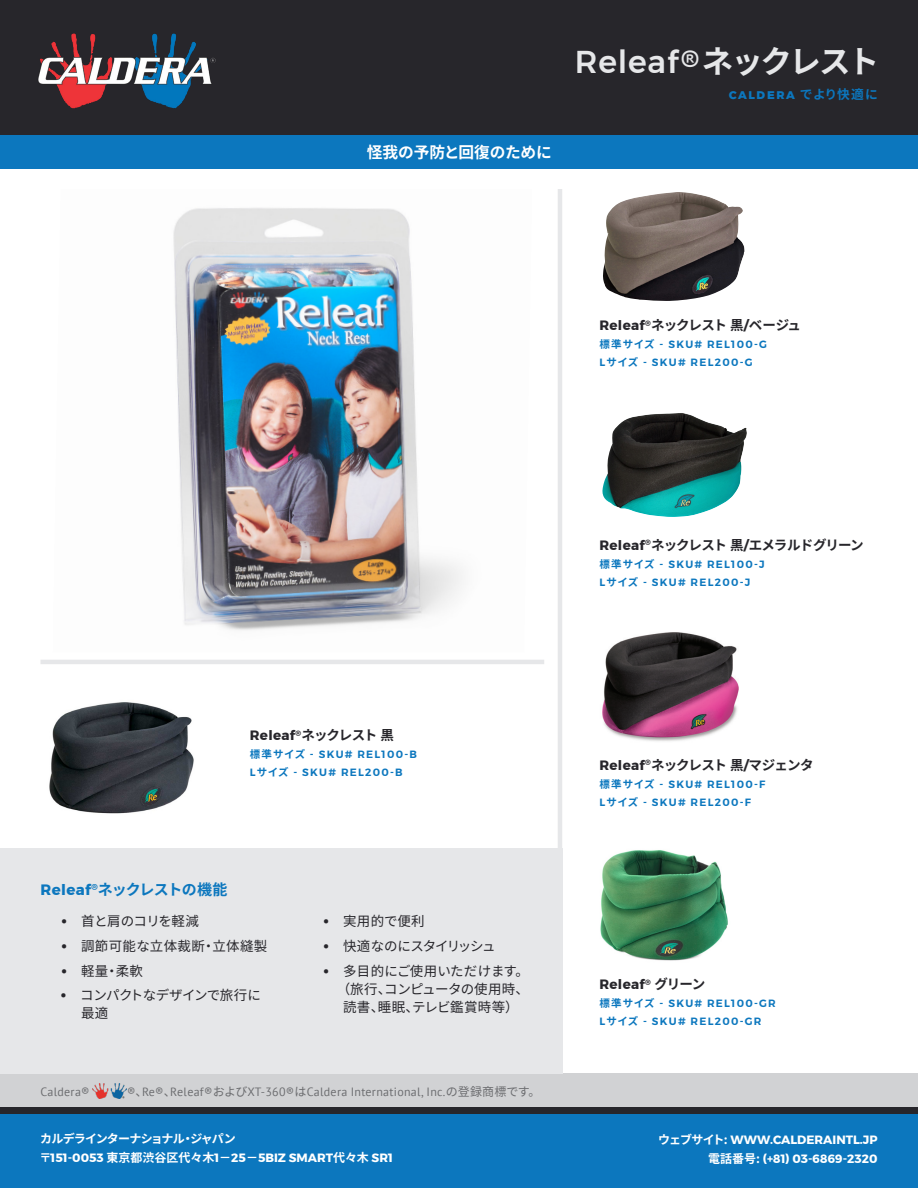
<style>
.page{position:relative;width:918px;height:1188px;background:#fff}
.page>*{position:absolute;margin:0;border:0;box-sizing:border-box;transform-origin:0 0}
.Product_Sheet_Name{font:500 31.5px "Montserrat";letter-spacing:.025em;color:#e6e7e9}
.Subheader{font:700 15.75px "Noto Sans CJ Kjp";letter-spacing:-.015em;color:#fff}
.Headline_2{font:700 15px "Noto Sans CJ Kjp";letter-spacing:-.06em;color:#0c77be}
.Product_Name{font:700 13.5px "Noto Sans CJ Kjp";letter-spacing:-.07em;color:#27262b}
.t1{font:13.5px/18px "Noto Sans CJ Kjp";letter-spacing:-.03em;color:#27262b}
.t2{font:13.5px "Noto Sans CJ Kjp";letter-spacing:.025em;color:#27262b}
.t3{font:13.5px "Noto Sans CJ Kjp";letter-spacing:-.005em;color:#27262b}
.Tagline{font:700 13.5px "Montserrat";letter-spacing:.1em;color:#0c77be}
.t4{font:13.5px "Noto Sans CJ Kjp";letter-spacing:-.07em;color:#27262b}
.Product_Name-2{font:700 13.5px "Montserrat";letter-spacing:.025em;color:#27262b}
.t5{font:13.5px "Noto Sans CJ Kjp";letter-spacing:-.045em;color:#27262b}
.t6{font:700 12px/19.5px "Montserrat";color:#fff;text-align:right}
.t7{font:12px "PT Sans";letter-spacing:.025em;color:#6c6d70}
.t8{font:700 12px "Noto Sans CJ Kjp";letter-spacing:-.07em;color:#fff}
.SKU{font:600 10.5px "Montserrat";letter-spacing:.12em;color:#0c77be}
.s1{font-family:"PT Sans";font-weight:400}
.s2{font-family:"Noto Sans CJ Kjp";font-weight:700}
.s3{font-family:"Noto Sans CJ Kjp";font-size:12.75px}
.s4{font-family:"Montserrat"}
.s5{font-family:"PT Sans";font-size:15px}
.s6{font-family:"Noto Sans CJ Kjp"}
</style>
<div class="page">
<div style="left:0;top:0;width:918px;height:135px;background:#27262b"></div>
<div style="left:0;top:135px;width:918px;height:34px;background:#0c77be"></div>
<img style="left:38px;top:33px;width:178px;height:76px">
<div style="left:0;top:1107px;width:918px;height:7px;background:#27262b"></div>
<div style="left:0;top:1073px;width:918px;height:34px;background:#d1d2d4"></div>
<div style="left:0;top:1114px;width:918px;height:74px;background:#0c77be"></div>
<img style="left:93px;top:1083px;width:34px;height:16px">
<div style="left:0;top:848px;width:562px;height:225px;background:#e6e7e9"></div>
<img style="left:173px;top:208px;width:290px;height:422px">
<img style="left:49px;top:702px;width:145px;height:112px">
<img style="left:603px;top:192px;width:142px;height:109px">
<img style="left:602px;top:632px;width:137px;height:109px">
<hr style="left:558px;top:189px;width:4px;height:864px;background:#e6e7e9">
<img style="left:602px;top:413px;width:145px;height:104px">
<img style="left:600px;top:850px;width:128px;height:111px">
<hr style="left:40px;top:660px;width:504px;height:4px;background:#e6e7e9">
<p class="Subheader" style="left:367px;top:144px;width:187px">怪我の予防と回復のために</p>
<p class="Product_Sheet_Name" style="left:575px;top:37px;width:306px">Releaf<span class="s1">®</span><span class="s2">ネックレスト</span></p>
<p class="Tagline" style="left:729px;top:84px;width:151px">caldera <span class="s3">でより快適に</span></p>
<p class="Product_Name" style="left:599px;top:318px;width:203px"><span class="s4">Releaf</span><sup>®</sup>ネックレスト 黒<span class="s4">/</span>ベージュ</p>
<p class="SKU" style="left:599px;top:336px;width:169px"><span class="s2">標準サイズ</span> - SKU# REL100-G</p>
<p class="SKU" style="left:599px;top:354px;width:155px">L<span class="s2">サイズ</span> - SKU# REL200-G</p>
<p class="Product_Name" style="left:250px;top:728px;width:146px"><span class="s4">Releaf</span><sup>®</sup>ネックレスト 黒</p>
<p class="SKU" style="left:250px;top:746px;width:169px"><span class="s2">標準サイズ</span> - SKU# REL100-B</p>
<p class="SKU" style="left:250px;top:764px;width:154px">L<span class="s2">サイズ</span> - SKU# REL200-B</p>
<p class="Headline_2" style="left:40px;top:881px;width:188px"><span class="s4">Releaf</span><sup>®</sup>ネックレストの機能</p>
<p class="t5" style="left:61px;top:914px;width:140px"><span class="s5">•</span> 首と肩のコリを軽減</p>
<p class="t2" style="left:61px;top:938px;width:208px"><span class="s5">•</span> 調節可能な立体裁断・立体縫製</p>
<p class="t3" style="left:61px;top:963px;width:84px"><span class="s5">•</span> 軽量・柔軟</p>
<p class="t1" style="left:81px;top:987px;width:182px;text-indent:-21px"><span class="s5">•</span> コンパクトなデザインで旅行に最適</p>
<p class="t3" style="left:323px;top:914px;width:103px"><span class="s5">•</span> 実用的で便利</p>
<p class="t4" style="left:323px;top:938px;width:174px"><span class="s5">•</span> 快適なのにスタイリッシュ</p>
<p class="t3" style="left:323px;top:963px;width:208px"><span class="s5">•</span> 多目的にご使用いただけます。</p>
<p class="t1" style="left:337px;top:980px;width:194px">（旅行、コンピュータの使用時、</p>
<p class="t2" style="left:343px;top:999px;width:177px">読書、睡眠、テレビ鑑賞時等）</p>
<p class="t7" style="left:40px;top:1084px;width:51px">Caldera®</p>
<p class="t7" style="left:127px;top:1084px;width:415px">®<span class="s6">、</span>Re®<span class="s6">、</span>Releaf®<span class="s6">および</span>XT-360®<span class="s6">は</span>Caldera International, Inc.<span class="s6">の登録商標です。</span></p>
<p class="t8" style="left:40px;top:1132px;width:197px">カルデラインターナショナル・ジャパン</p>
<p class="t6" style="left:40px;top:1148px;width:355px"><span class="s6">〒</span>151-0053 <span class="s6">東京都渋谷区代々木</span>1<span class="s6">−</span>25<span class="s6">−</span>5BIZ SMART<span class="s6">代々木</span> SR1</p>
<p class="Product_Name" style="left:599px;top:537px;width:266px"><span class="s4">Releaf</span><sup>®</sup>ネックレスト 黒<span class="s4">/</span>エメラルドグリーン</p>
<p class="SKU" style="left:599px;top:556px;width:167px"><span class="s2">標準サイズ</span> - SKU# REL100-J</p>
<p class="SKU" style="left:599px;top:574px;width:152px">L<span class="s2">サイズ</span> - SKU# REL200-J</p>
<p class="Product_Name" style="left:599px;top:757px;width:216px"><span class="s4">Releaf</span><sup>®</sup>ネックレスト 黒<span class="s4">/</span>マジェンタ</p>
<p class="SKU" style="left:599px;top:775px;width:168px"><span class="s2">標準サイズ</span> - SKU# REL100-F</p>
<p class="SKU" style="left:599px;top:793px;width:153px">L<span class="s2">サイズ</span> - SKU# REL200-F</p>
<p class="Product_Name-2" style="left:599px;top:973px;width:107px">Releaf<sup>®</sup> <span class="s6">グリーン</span></p>
<p class="SKU" style="left:599px;top:995px;width:178px"><span class="s2">標準サイズ</span> - SKU# REL100-GR</p>
<p class="SKU" style="left:599px;top:1013px;width:164px">L<span class="s2">サイズ</span> - SKU# REL200-GR</p>
<p class="t6" style="left:658px;top:1130px;width:221px"><span class="s6">ウェブサイト:</span> WWW.CALDERAINTL.JP<span class="s6">電話番号:</span> (+81) 03-6869-2320</p>
</div>
